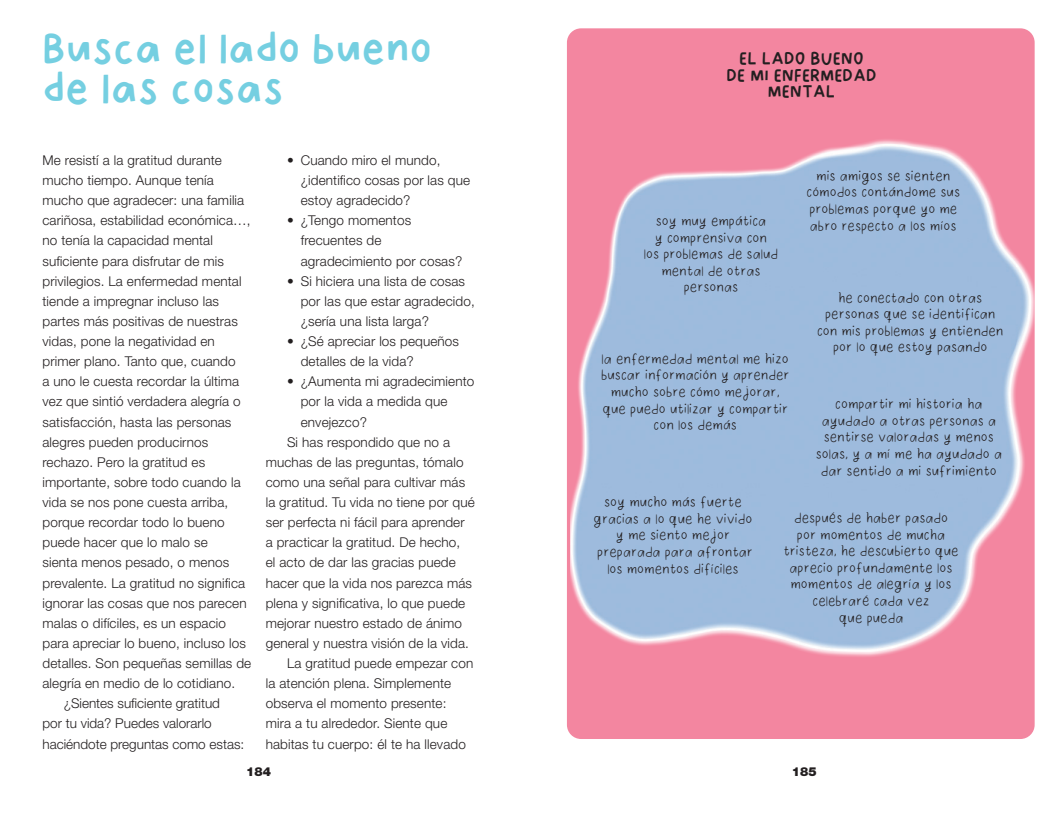
<style>
.page{position:relative;width:1063px;height:815px;background:#fff}
.page>*{position:absolute;margin:0;border:0;box-sizing:border-box;transform-origin:0 0}
.A_head{font:700 46.5px/40.2px "Blocky";color:#75cfe1}
.illo_title{font:700 20.38px/16.4px "Blocky";color:#231f20;text-align:center}
.illo_text{font:16.62px/16.6px "Tildas Scribbles";color:#231f20;text-align:center}
.body_text{font:300 13.5px/20.1px "Helvetica Neue LT Std";letter-spacing:.01em;color:#231f20}
.body_text_FIRST{font:300 13.5px/20.1px "Helvetica Neue LT Std";letter-spacing:.01em;color:#231f20}
.t1{font:900 12.38px "Helvetica Neue LT Std";color:#231f20}
</style>
<div class="page">
<div style="left:567px;top:28px;width:468px;height:711px;background:#f386a0;border-radius:14px"></div>
<img style="left:570px;top:124px;width:465px;height:554px">
<p class="A_head" style="left:43px;top:31px;width:391px">Busca el lado bueno de las cosas</p>
<p class="body_text_FIRST" style="left:43px;top:150px;width:210px">Me resistí a la gratitud durante mucho tiempo. Aunque tenía mucho que agradecer: una familia cariñosa, estabilidad económica…, no tenía la capacidad mental suficiente para disfrutar de mis privilegios. La enfermedad mental tiende a impregnar incluso las partes más positivas de nuestras vidas, pone la negatividad en primer plano. Tanto que, cuando<br>a uno le cuesta recordar la última vez que sintió verdadera alegría o satisfacción, hasta las personas alegres pueden producirnos rechazo. Pero la gratitud es importante, sobre todo cuando la vida se nos pone cuesta arriba, porque recordar todo lo bueno puede hacer que lo malo se<br>sienta menos pesado, o menos prevalente. La gratitud no significa ignorar las cosas que nos parecen malas o difíciles, es un espacio para apreciar lo bueno, incluso los detalles. Son pequeñas semillas de alegría en medio de lo cotidiano.</p>
<p class="body_text" style="left:43px;top:693px;width:203px;text-indent:21px">¿Sientes suficiente gratitud<br>por tu vida? Puedes valorarlo haciéndote preguntas como estas:</p>
<p class="body_text" style="left:301px;top:150px;width:171px;text-indent:-14px">• Cuando miro el mundo, ¿identifico cosas por las que estoy agradecido?</p>
<p class="body_text" style="left:301px;top:210px;width:163px;text-indent:-14px">• ¿Tengo momentos frecuentes de agradecimiento por cosas?</p>
<p class="body_text" style="left:301px;top:271px;width:176px;text-indent:-14px">• Si hiciera una lista de cosas por las que estar agradecido, ¿sería una lista larga?</p>
<p class="body_text" style="left:301px;top:331px;width:160px;text-indent:-14px">• ¿Sé apreciar los pequeños detalles de la vida?</p>
<p class="body_text" style="left:301px;top:371px;width:175px;text-indent:-14px">• ¿Aumenta mi agradecimiento por la vida a medida que envejezco?</p>
<p class="body_text" style="left:266px;top:432px;width:211px;text-indent:21px">Si has respondido que no a muchas de las preguntas, tómalo como una señal para cultivar más la gratitud. Tu vida no tiene por qué ser perfecta ni fácil para aprender a practicar la gratitud. De hecho,<br>el acto de dar las gracias puede hacer que la vida nos parezca más plena y significativa, lo que puede mejorar nuestro estado de ánimo general y nuestra visión de la vida.</p>
<p class="body_text" style="left:266px;top:653px;width:209px;text-indent:21px">La gratitud puede empezar con la atención plena. Simplemente observa el momento presente: mira a tu alrededor. Siente que habitas tu cuerpo: él te ha llevado</p>
<p class="illo_title" style="left:739px;top:52px;width:126px">EL LADO BUENO</p>
<p class="illo_title" style="left:726px;top:68px;width:152px">DE MI ENFERMEDAD<br>MENTAL</p>
<p class="illo_text" style="left:816px;top:168px;width:136px">mis amigos se sienten</p>
<p class="illo_text" style="left:807px;top:185px;width:155px;text-align:left">cómodos contándome sus problemas porque yo me</p>
<p class="illo_text" style="left:810px;top:218px;width:148px">abro respecto a los míos</p>
<p class="illo_text" style="left:656px;top:213px;width:112px">soy muy empática</p>
<p class="illo_text" style="left:655px;top:230px;width:114px">y comprensiva con</p>
<p class="illo_text" style="left:644px;top:247px;width:136px">los problemas de salud</p>
<p class="illo_text" style="left:661px;top:263px;width:101px">mental de otras</p>
<p class="illo_text" style="left:684px;top:280px;width:56px">personas</p>
<p class="illo_text" style="left:838px;top:290px;width:146px">he conectado con otras</p>
<p class="illo_text" style="left:825px;top:307px;width:172px">personas que se identifican</p>
<p class="illo_text" style="left:817px;top:323px;width:188px">con mis problemas y entienden</p>
<p class="illo_text" style="left:833px;top:340px;width:156px">por lo que estoy pasando</p>
<p class="illo_text" style="left:601px;top:351px;width:190px">la enfermedad mental me hizo buscar información y aprender mucho sobre cómo mejorar,</p>
<p class="illo_text" style="left:602px;top:401px;width:187px">que puedo utilizar y compartir</p>
<p class="illo_text" style="left:654px;top:418px;width:85px">con los demás</p>
<p class="illo_text" style="left:816px;top:397px;width:188px">compartir mi historia ha ayudado a otras personas a sentirse valoradas y menos solas, y a mí me ha ayudado a dar sentido a mi sufrimiento</p>
<p class="illo_text" style="left:783px;top:510px;width:177px">después de haber pasado por momentos de mucha tristeza, he descubierto que aprecio profundamente los momentos de alegría y los celebraré cada vez</p>
<p class="illo_text" style="left:839px;top:610px;width:66px">que pueda</p>
<p class="illo_text" style="left:604px;top:495px;width:139px">soy mucho más fuerte</p>
<p class="illo_text" style="left:594px;top:511px;width:160px">gracias a lo que he vivido</p>
<p class="illo_text" style="left:616px;top:528px;width:116px">y me siento mejor</p>
<p class="illo_text" style="left:597px;top:544px;width:157px">preparada para afrontar</p>
<p class="illo_text" style="left:607px;top:561px;width:133px">los momentos difíciles</p>
<p class="t1" style="left:246px;top:764px;width:26px">184</p>
<p class="t1" style="left:792px;top:764px;width:26px">185</p>
</div>
